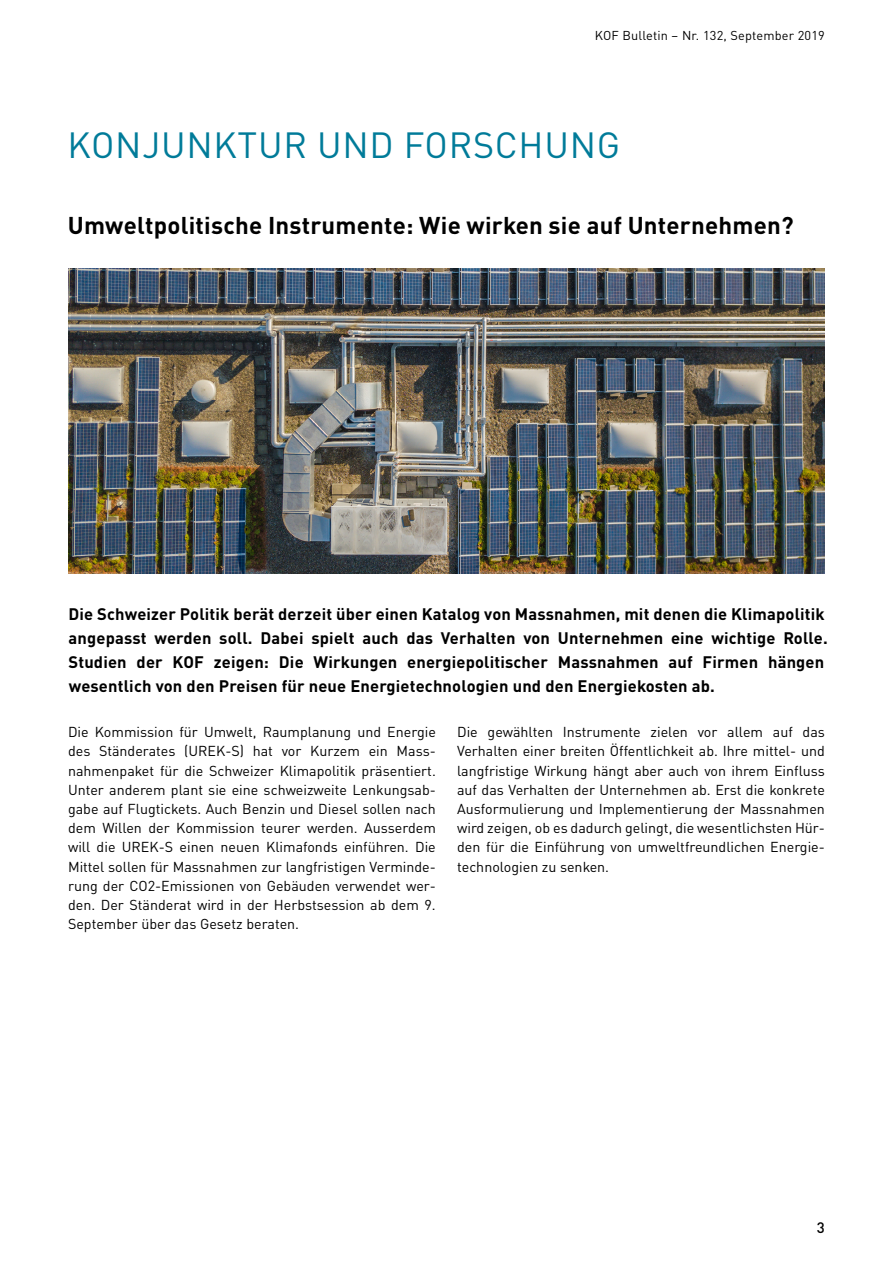
<style>
.page{position:relative;width:893px;height:1263px;background:#fff}
.page>*{position:absolute;margin:0;border:0;box-sizing:border-box;transform-origin:0 0}
.t1{font:36px "DIN Pro";letter-spacing:.02em;color:#007b99}
.t2{font:700 24px "DIN Pro";letter-spacing:.01em;color:#000}
.t3{font:700 16.5px/24px "DIN Pro";letter-spacing:.01em;color:#000}
.t4{font:500 15px "DIN Pro";color:#000}
.t5{font:14.25px/19.2px "DIN Pro";color:#000;text-align:justify}
.t6{font:12.75px "DIN Pro";letter-spacing:.01em;color:#000}
</style>
<div class="page">
<img style="left:68px;top:268px;width:757px;height:306px">
<p class="t6" style="left:595px;top:25px;width:232px">KOF Bulletin – Nr. 132, September 2019</p>
<h1 class="t1" style="left:67px;top:117px;width:554px">KONJUNKTUR UND FORSCHUNG</h1>
<h2 class="t2" style="left:68px;top:206px;width:727px">Umweltpolitische Instrumente: Wie wirken sie auf Unternehmen?</h2>
<p class="t3" style="left:68px;top:600px;width:761px">Die Schweizer Politik berät derzeit über einen Katalog von Massnahmen, mit denen die Klimapolitik angepasst werden soll. Dabei spielt auch das Verhalten von Unternehmen eine wichtige Rolle.<br>Studien der KOF zeigen: Die Wirkungen energiepolitischer Massnahmen auf Firmen hängen wesentlich von den Preisen für neue Energietechnologien und den Energiekosten ab.</p>
<p class="t5" style="left:68px;top:721px;width:369px">Die Kommission für Umwelt, Raumplanung und Energie des Ständerates (UREK-S) hat vor Kurzem ein Mass&shy;nahmenpaket für die Schweizer Klimapolitik präsentiert.<br>Unter anderem plant sie eine schweizweite Lenkungsab&shy;gabe auf Flugtickets. Auch Benzin und Diesel sollen nach dem Willen der Kommission teurer werden. Ausserdem will die UREK-S einen neuen Klimafonds einführen. Die Mittel sollen für Massnahmen zur langfristigen Verminde&shy;rung der CO2-Emissionen von Gebäuden verwendet wer&shy;den. Der Ständerat wird in der Herbstsession ab dem 9.<br>September über das Gesetz beraten.</p>
<p class="t5" style="left:457px;top:721px;width:369px">Die gewählten Instrumente zielen vor allem auf das Verhalten einer breiten Öffentlichkeit ab. Ihre mittel- und langfristige Wirkung hängt aber auch von ihrem Einfluss auf das Verhalten der Unternehmen ab. Erst die konkrete Ausformulierung und Implementierung der Massnahmen wird zeigen, ob es dadurch gelingt, die wesentlichsten Hür&shy;den für die Einführung von umweltfreundlichen Energie&shy;technologien zu senken.</p>
<p class="t4" style="left:817px;top:1215px;width:9px">3</p>
</div>
